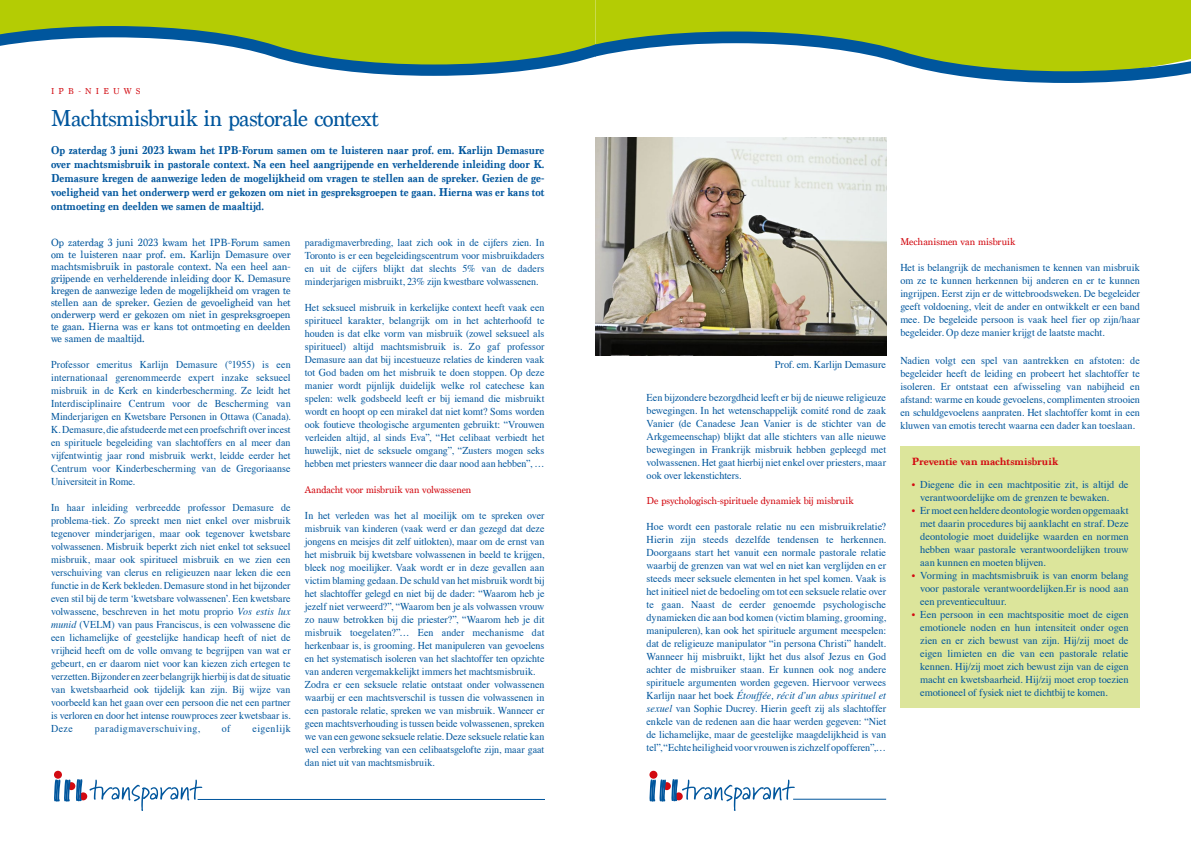
<style>
.page{position:relative;width:1191px;height:842px;background:#fff}
.page>*{position:absolute;margin:0;border:0;box-sizing:border-box;transform-origin:0 0}
.t1{font:24.4px "Marion";letter-spacing:-.025em;color:#00569d;scale:.95 1}
.t2{font:700 12px/14px "Marion";color:#00569d;text-align:justify;scale:.89 1}
.t3{font:11px/12px "Marion";color:#00569d;text-align:justify;scale:.95 1}
.t4{font:700 11px "Marion";letter-spacing:-.005em;color:#d20a11}
.t5{font:10.5px/13px "Times";color:#00569d;text-align:justify;scale:.95 1}
.t6{font:10.5px/13px "Times";color:#00569d;text-align:justify}
.t7{font:10.5px "Marion";letter-spacing:-.005em;color:#d20a11}
.t8{font:10.5px "Marion";letter-spacing:-.005em;color:#d20a11;scale:.95 1}
.t9{font:10.5px "Times";letter-spacing:.045em;color:#00569d;scale:.95 1}
.t10{font:10.5px "Times";letter-spacing:.04em;color:#00569d;scale:.95 1}
.t11{font:9px "Marion";letter-spacing:.5em;color:#d20a11;scale:.95 1}
.s1{font-style:italic}
.s2{font-size:10px;color:#d20a11}
</style>
<div class="page">
<div style="left:595px;top:0;width:596px;height:26px;background:#b4cc04"></div>
<div style="left:0;top:0;width:595px;height:26px;background:#b4cc04"></div>
<svg style="left:0;top:26px;width:1191px;height:57px"></svg>
<hr style="left:198px;top:799px;width:347px;height:1px;background:#00569d">
<hr style="left:793px;top:799px;width:93px;height:1px;background:#00569d">
<div style="left:649px;top:771px;width:8px;height:8px;background:#d20a11;border-radius:50%"></div>
<div style="left:79px;top:792px;width:8px;height:8px;background:#d20a11;border-radius:50%"></div>
<div style="left:54px;top:771px;width:8px;height:8px;background:#d20a11;border-radius:50%"></div>
<svg style="left:54px;top:778px;width:29px;height:24px"></svg>
<div style="left:900px;top:446px;width:240px;height:261px;background:#dce59b"></div>
<svg style="left:89px;top:780px;width:113px;height:31px"></svg>
<svg style="left:649px;top:778px;width:145px;height:33px"></svg>
<img style="left:595px;top:137px;width:291px;height:218px">
<p class="t11" style="left:51px;top:85px;width:96px">IPB-NIEUWS</p>
<h1 class="t1" style="left:51px;top:104px;width:346px">Machtsmisbruik in pastorale context</h1>
<p class="t2" style="left:51px;top:143px;width:556px">Op zaterdag 3 juni 2023 kwam het IPB-Forum samen om te luisteren naar prof. em. Karlijn Demasure over machtsmisbruik in pastorale context. Na een heel aangrijpende en verhelderende inleiding door K.<br>Demasure kregen de aanwezige leden de mogelijkheid om vragen te stellen aan de spreker. Gezien de ge&shy;voeligheid van het onderwerp werd er gekozen om niet in gespreksgroepen te gaan. Hierna was er kans tot ontmoeting en deelden we samen de maaltijd.</p>
<p class="t3" style="left:51px;top:236px;width:254px">Op zaterdag 3 juni 2023 kwam het IPB-Forum samen om te luisteren naar prof. em. Karlijn Demasure over machtsmisbruik in pastorale context. Na een heel aan&shy;grijpende en verhelderende inleiding door K. Demasure kregen de aanwezige leden de mogelijkheid om vragen te stellen aan de spreker. Gezien de gevoeligheid van het onderwerp werd er gekozen om niet in gespreksgroepen te gaan. Hierna was er kans tot ontmoeting en deelden we samen de maaltijd.</p>
<p class="t5" style="left:51px;top:357px;width:254px">Professor emeritus Karlijn Demasure (°1955) is een internationaal gerenommeerde expert inzake seksueel misbruik in de Kerk en kinderbescherming. Ze leidt het Interdisciplinaire Centrum voor de Bescherming van Minderjarigen en Kwetsbare Personen in Ottawa (Canada).<br>K. Demasure, die afstudeerde met een proefschrift over incest en spirituele begeleiding van slachtoffers en al meer dan vijfentwintig jaar rond misbruik werkt, leidde eerder het Centrum voor Kinderbescherming van de Gregoriaanse Universiteit in Rome.</p>
<p class="t5" style="left:51px;top:500px;width:254px">In haar inleiding verbreedde professor Demasure de problema-tiek. Zo spreekt men niet enkel over misbruik tegenover minderjarigen, maar ook tegenover kwetsbare volwassenen. Misbruik beperkt zich niet enkel tot seksueel misbruik, maar ook spiritueel misbruik en we zien een verschuiving van clerus en religieuzen naar leken die een functie in de Kerk bekleden. Demasure stond in het bijzonder even stil bij de term ‘kwetsbare volwassenen’. Een kwetsbare volwassene, beschreven in het motu proprio <span class="s1">Vos estis lux munid</span> (VELM) van paus Franciscus, is een volwassene die een lichamelijke of geestelijke handicap heeft of niet de vrijheid heeft om de volle omvang te begrijpen van wat er gebeurt, en er daarom niet voor kan kiezen zich ertegen te verzetten. Bijzonder en zeer belangrijk hierbij is dat de situatie van kwetsbaarheid ook tijdelijk kan zijn. Bij wijze van voorbeeld kan het gaan over een persoon die net een partner is verloren en door het intense rouwproces zeer kwetsbaar is.<br>Deze</p>
<p class="t9" style="left:95px;top:718px;width:112px">paradigmaverschuiving,</p>
<p class="t5" style="left:222px;top:721px;width:11px">of</p>
<p class="t10" style="left:252px;top:718px;width:42px">eigenlijk</p>
<p class="t5" style="left:305px;top:235px;width:254px">paradigmaverbreding, laat zich ook in de cijfers zien. In Toronto is er een begeleidingscentrum voor misbruikdaders en uit de cijfers blijkt dat slechts 5% van de daders minderjarigen misbruikt, 23% zijn kwestbare volwassenen.</p>
<p class="t5" style="left:305px;top:300px;width:254px">Het seksueel misbruik in kerkelijke context heeft vaak een spiritueel karakter, belangrijk om in het achterhoofd te houden is dat elke vorm van misbruik (zowel seksueel als spiritueel) altijd machtsmisbruik is. Zo gaf professor Demasure aan dat bij incestueuze relaties de kinderen vaak tot God baden om het misbruik te doen stoppen. Op deze manier wordt pijnlijk duidelijk welke rol catechese kan spelen: welk godsbeeld leeft er bij iemand die misbruikt wordt en hoopt op een mirakel dat niet komt? Soms worden ook foutieve theologische argumenten gebruikt: “Vrouwen verleiden altijd, al sinds Eva”, “Het celibaat verbiedt het huwelijk, niet de seksuele omgang”, “Zusters mogen seks hebben met priesters wanneer die daar nood aan hebben”, …</p>
<p class="t8" style="left:305px;top:483px;width:177px">Aandacht voor misbruik van volwassenen</p>
<p class="t5" style="left:305px;top:508px;width:254px;text-align:left">In het verleden was het al moeilijk om te spreken over misbruik van kinderen (vaak werd er dan gezegd dat deze jongens en meisjes dit zelf uitlokten), maar om de ernst van het misbruik bij kwetsbare volwassenen in beeld te krijgen, bleek nog moeilijker. Vaak wordt er in deze gevallen aan victim blaming gedaan. De schuld van het misbruik wordt bij het slachtoffer gelegd en niet bij de dader: “Waarom heb je jezelf niet verweerd?”, “Waarom ben je als volwassen vrouw zo nauw betrokken bij die priester?”, “Waarom heb je dit misbruik toegelaten?”… Een ander mechanisme dat herkenbaar is, is grooming. Het manipuleren van gevoelens en het systematisch isoleren van het slachtoffer ten opzichte van anderen vergemakkelijkt immers het machtsmisbruik.<br>Zodra er een seksuele relatie ontstaat onder volwassenen waarbij er een machtsverschil is tussen die volwassenen in een pastorale relatie, spreken we van misbruik. Wanneer er geen machtsverhouding is tussen beide volwassenen, spreken we van een gewone seksuele relatie. Deze seksuele relatie kan wel een verbreking van een celibaatsgelofte zijn, maar gaat dan niet uit van machtsmisbruik.</p>
<p class="t6" style="left:774px;top:357px;width:113px">Prof. em. Karlijn Demasure</p>
<p class="t6" style="left:646px;top:390px;width:241px">Een bijzondere bezorgdheid leeft er bij de nieuwe religieuze bewegingen. In het wetenschappelijk comité rond de zaak Vanier (de Canadese Jean Vanier is de stichter van de Arkgemeenschap) blijkt dat alle stichters van alle nieuwe bewegingen in Frankrijk misbruik hebben gepleegd met volwassenen. Het gaat hierbij niet enkel over priesters, maar ook over lekenstichters.</p>
<p class="t7" style="left:646px;top:494px;width:208px">De psychologisch-spirituele dynamiek bij misbruik</p>
<p class="t6" style="left:646px;top:519px;width:241px">Hoe wordt een pastorale relatie nu een misbruikrelatie?<br>Hierin zijn steeds dezelfde tendensen te herkennen.<br>Doorgaans start het vanuit een normale pastorale relatie waarbij de grenzen van wat wel en niet kan verglijden en er steeds meer seksuele elementen in het spel komen. Vaak is het initieel niet de bedoeling om tot een seksuele relatie over te gaan. Naast de eerder genoemde psychologische dynamieken die aan bod komen (victim blaming, grooming, manipuleren), kan ook het spirituele argument meespelen: dat de religieuze manipulator “in persona Christi” handelt.<br>Wanneer hij misbruikt, lijkt het dus alsof Jezus en God achter de misbruiker staan. Er kunnen ook nog andere spirituele argumenten worden gegeven. Hiervoor verwees Karlijn naar het boek <span class="s1">Étouffée, récit d’un abus spirituel et sexuel</span> van Sophie Ducrey. Hierin geeft zij als slachtoffer enkele van de redenen aan die haar werden gegeven: “Niet de lichamelijke, maar de geestelijke maagdelijkheid is van tel”, “Echte heiligheid voor vrouwen is zichzelf opofferen”,…</p>
<p class="t7" style="left:900px;top:236px;width:116px">Mechanismen van misbruik</p>
<p class="t6" style="left:900px;top:261px;width:241px">Het is belangrijk de mechanismen te kennen van misbruik om ze te kunnen herkennen bij anderen en er te kunnen ingrijpen. Eerst zijn er de wittebroodsweken. De begeleider geeft voldoening, vleit de ander en ontwikkelt er een band mee. De begeleide persoon is vaak heel fier op zijn/haar begeleider. Op deze manier krijgt de laatste macht.</p>
<p class="t6" style="left:900px;top:353px;width:241px">Nadien volgt een spel van aantrekken en afstoten: de begeleider heeft de leiding en probeert het slachtoffer te isoleren. Er ontstaat een afwisseling van nabijheid en afstand: warme en koude gevoelens, complimenten strooien en schuldgevoelens aanpraten. Het slachtoffer komt in een kluwen van emotis terecht waarna een dader kan toeslaan.</p>
<p class="t4" style="left:911px;top:455px;width:148px">Preventie van machtsmisbruik</p>
<p class="t6" style="left:920px;top:477px;width:210px;text-indent:-9px"><span class="s2">•</span> Diegene die in een machtpositie zit, is altijd de verantwoordelijke om de grenzen te bewaken.</p>
<p class="t6" style="left:920px;top:503px;width:210px;text-indent:-9px"><span class="s2">•</span> Er moet een heldere deontologie worden opgemaakt met daarin procedures bij aanklacht en straf. Deze deontologie moet duidelijke waarden en normen hebben waar pastorale verantwoordelijken trouw aan kunnen en moeten blijven.</p>
<p class="t6" style="left:920px;top:568px;width:210px;text-indent:-9px"><span class="s2">•</span> Vorming in machtsmisbruik is van enorm belang voor pastorale verantwoordelijken.Er is nood aan een preventiecultuur.</p>
<p class="t6" style="left:920px;top:607px;width:210px;text-indent:-9px"><span class="s2">•</span> Een persoon in een machtspositie moet de eigen emotionele noden en hun intensiteit onder ogen zien en er zich bewust van zijn. Hij/zij moet de eigen limieten en die van een pastorale relatie kennen. Hij/zij moet zich bewust zijn van de eigen macht en kwetsbaarheid. Hij/zij moet erop toezien emotioneel of fysiek niet te dichtbij te komen.</p>
</div>
